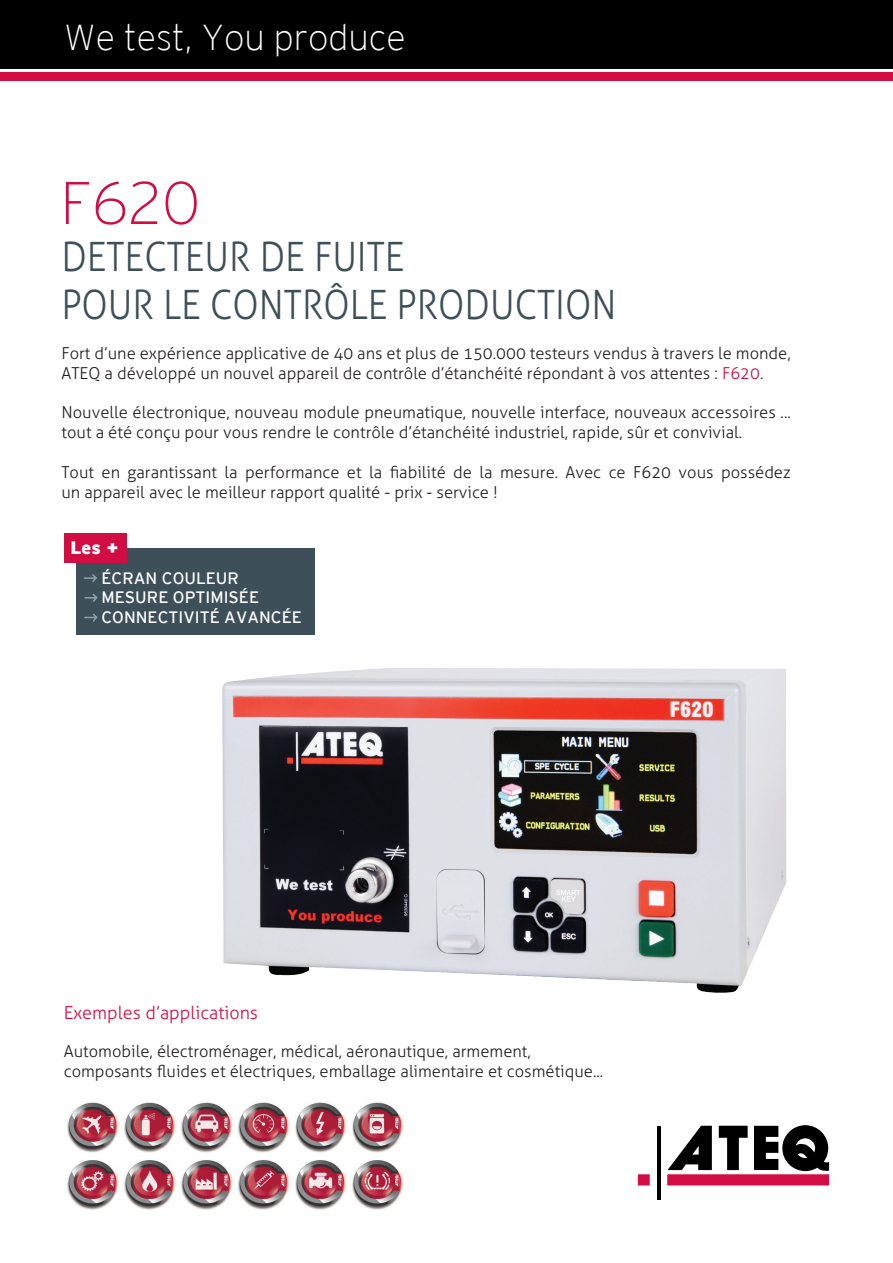
<style>
.page{position:relative;width:893px;height:1263px;background:#fff}
.page>*{position:absolute;margin:0;border:0;box-sizing:border-box;transform-origin:0 0}
.t1{font:200 60px "Interstate";color:#d20d44}
.t2{font:300 40.5px/48.6px "Aller";color:#3d4f59;scale:.9 1}
.t3{font:200 36px "Interstate";color:#fff}
.t4{font:300 18px "Aller";color:#d20d44}
.t5{font:900 18px "Interstate";color:#fff}
.t6{font:300 16.5px/19.8px "Aller";color:#231f20}
.t7{font:16.5px/19.8px "Interstate";color:#fff}
.s1{color:#d20d44}
</style>
<div class="page">
<div style="left:0;top:72px;width:893px;height:9px;background:#d20d44"></div>
<div style="left:0;top:0;width:893px;height:68px;background:#000001"></div>
<hr style="left:657px;top:1126px;width:3px;height:73px;background:#000001">
<svg style="left:638px;top:1125px;width:191px;height:60px"></svg>
<div style="left:77px;top:548px;width:238px;height:87px;background:#3d4f59"></div>
<div style="left:64px;top:533px;width:62px;height:29px;background:#d20d44"></div>
<svg style="left:83px;top:574px;width:14px;height:8px"></svg>
<svg style="left:84px;top:594px;width:14px;height:8px"></svg>
<svg style="left:84px;top:613px;width:14px;height:9px"></svg>
<img style="left:222px;top:668px;width:565px;height:325px">
<img style="left:67px;top:1102px;width:337px;height:108px">
<h3 class="t3" style="left:64px;top:18px;width:343px">We test, You produce</h3>
<h1 class="t1" style="left:60px;top:170px;width:142px">F620</h1>
<h2 class="t2" style="left:61px;top:232px;width:618px">DETECTEUR DE FUITE<br>POUR LE CONTRÔLE PRODUCTION</h2>
<p class="t6" style="left:61px;top:343px;width:731px">Fort d’une expérience applicative de 40 ans et plus de 150.000 testeurs vendus à travers le monde,<br>ATEQ a développé un nouvel appareil de contrôle d’étanchéité répondant à vos attentes : <span class="s1">F620</span>.</p>
<p class="t6" style="left:61px;top:403px;width:731px">Nouvelle électronique, nouveau module pneumatique, nouvelle interface, nouveaux accessoires ... tout a été conçu pour vous rendre le contrôle d’étanchéité industriel, rapide, sûr et convivial.</p>
<p class="t6" style="left:61px;top:462px;width:731px">Tout en garantissant la performance et la fiabilité de la mesure. Avec ce F620 vous possédez un appareil avec le meilleur rapport qualité - prix - service !</p>
<p class="t5" style="left:71px;top:537px;width:49px">Les +</p>
<p class="t7" style="left:101px;top:568px;width:202px">ÉCRAN COULEUR<br>MESURE OPTIMISÉE<br>CONNECTIVITÉ AVANCÉE</p>
<p class="t4" style="left:64px;top:1001px;width:196px">Exemples d’applications</p>
<p class="t6" style="left:64px;top:1042px;width:541px">Automobile, électroménager, médical, aéronautique, armement, composants fluides et électriques, emballage alimentaire et cosmétique...</p>
</div>
